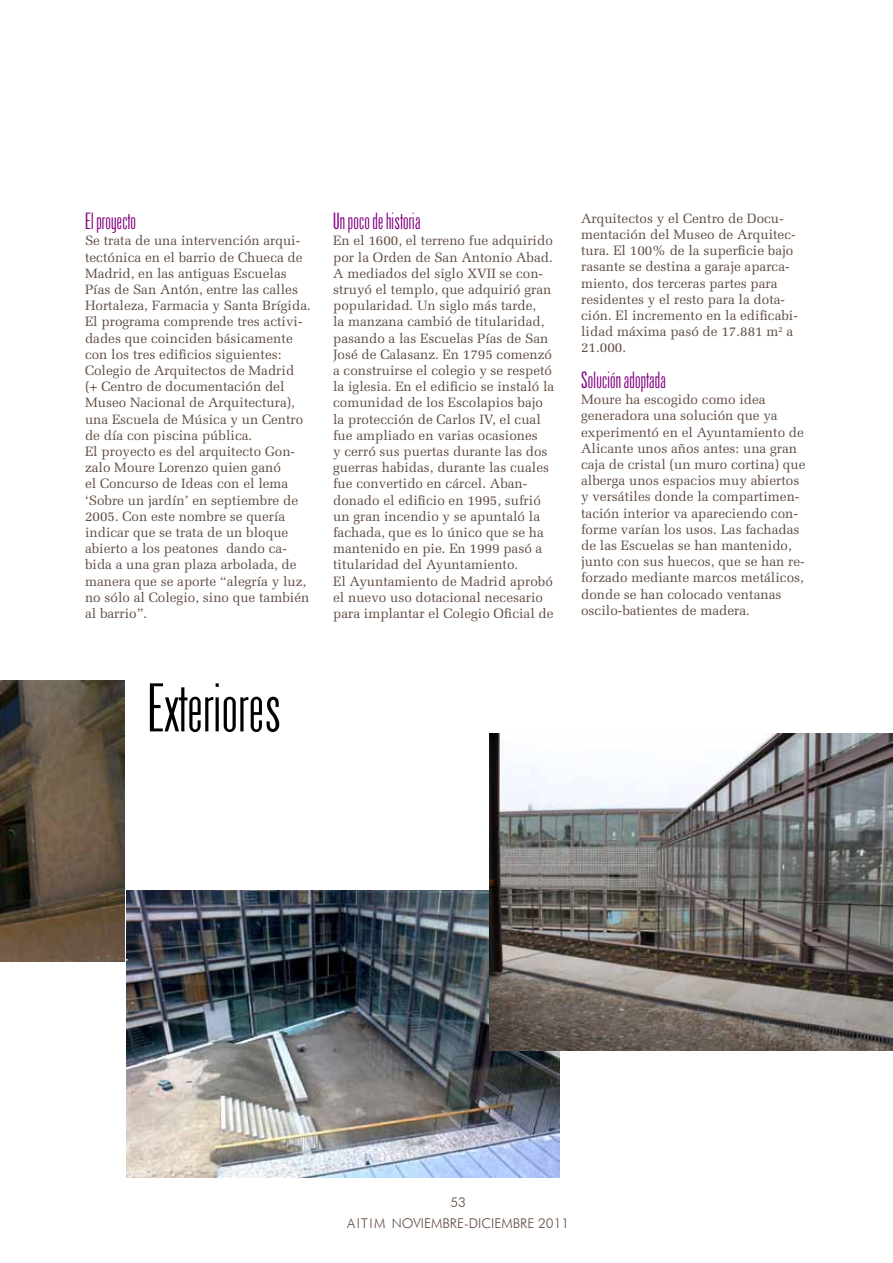
<style>
.page{position:relative;width:893px;height:1263px;background:#fff}
.page>*{position:absolute;margin:0;border:0;box-sizing:border-box;transform-origin:0 0}
.t1{font:61.5px "Arizona";color:#000}
.t2{font:21px "Arizona";color:#800080}
.t3{font:13.5px/16.2px "Melior LT Std";color:#604b40}
.t4{font:300 13.5px/20.2px "Futura BT";color:#604b40;text-align:center}
</style>
<div class="page">
<img style="left:126px;top:890px;width:434px;height:288px">
<img style="left:0;top:680px;width:125px;height:281px">
<img style="left:489px;top:733px;width:404px;height:317px">
<h2 class="t2" style="left:85px;top:209px;width:53px">El proyecto</h2>
<p class="t3" style="left:85px;top:233px;width:227px">Se trata de una intervención arqui&shy;tectónica en el barrio de Chueca de<br>Madrid, en las antiguas Escuelas<br>Pías de San Antón, entre las calles<br>Hortaleza, Farmacia y Santa Brígida.<br>El programa comprende tres activi&shy;dades que coinciden básicamente con los tres edificios siguientes:<br>Colegio de Arquitectos de Madrid<br>(+ Centro de documentación del<br>Museo Nacional de Arquitectura), una Escuela de Música y un Centro de día con piscina pública.<br>El proyecto es del arquitecto Gon&shy;zalo Moure Lorenzo quien ganó<br>el Concurso de Ideas con el lema ‘Sobre un jardín’ en septiembre de<br>2005. Con este nombre se quería indicar que se trata de un bloque abierto a los peatones dando ca&shy;bida a una gran plaza arbolada, de manera que se aporte “alegría y luz, no sólo al Colegio, sino que también al barrio”.</p>
<h2 class="t2" style="left:333px;top:209px;width:89px">Un poco de historia</h2>
<p class="t3" style="left:333px;top:233px;width:223px">En el 1600, el terreno fue adquirido por la Orden de San Antonio Abad.<br>A mediados del siglo XVII se con&shy;struyó el templo, que adquirió gran popularidad. Un siglo más tarde,<br>la manzana cambió de titularidad, pasando a las Escuelas Pías de San José de Calasanz. En 1795 comenzó a construirse el colegio y se respetó la iglesia. En el edificio se instaló la comunidad de los Escolapios bajo la protección de Carlos IV, el cual fue ampliado en varias ocasiones<br>y cerró sus puertas durante las dos guerras habidas, durante las cuales fue convertido en cárcel. Aban&shy;donado el edificio en 1995, sufrió un gran incendio y se apuntaló la fachada, que es lo único que se ha mantenido en pie. En 1999 pasó a titularidad del Ayuntamiento.<br>El Ayuntamiento de Madrid aprobó el nuevo uso dotacional necesario para implantar el Colegio Oficial de</p>
<h1 class="t1" style="left:147px;top:671px;width:136px">Exteriores</h1>
<p class="t3" style="left:581px;top:210px;width:218px">Arquitectos y el Centro de Docu&shy;mentación del Museo de Arquitec&shy;tura. El 100% de la superficie bajo rasante se destina a garaje aparca&shy;miento, dos terceras partes para residentes y el resto para la dota&shy;ción. El incremento en la edificabi&shy;lidad máxima pasó de 17.881 m<sup>2</sup> a<br>21.000.</p>
<h2 class="t2" style="left:581px;top:368px;width:86px">Solución adoptada</h2>
<p class="t3" style="left:581px;top:392px;width:226px">Moure ha escogido como idea generadora una solución que ya experimentó en el Ayuntamiento de Alicante unos años antes: una gran caja de cristal (un muro cortina) que alberga unos espacios muy abiertos y versátiles donde la compartimen&shy;tación interior va apareciendo con&shy;forme varían los usos. Las fachadas de las Escuelas se han mantenido, junto con sus huecos, que se han re&shy;forzado mediante marcos metálicos, donde se han colocado ventanas oscilo-batientes de madera.</p>
<p class="t4" style="left:347px;top:1192px;width:223px">53<br>AI TI M NOVI EMBRE-DICI EMBRE 2011</p>
</div>
